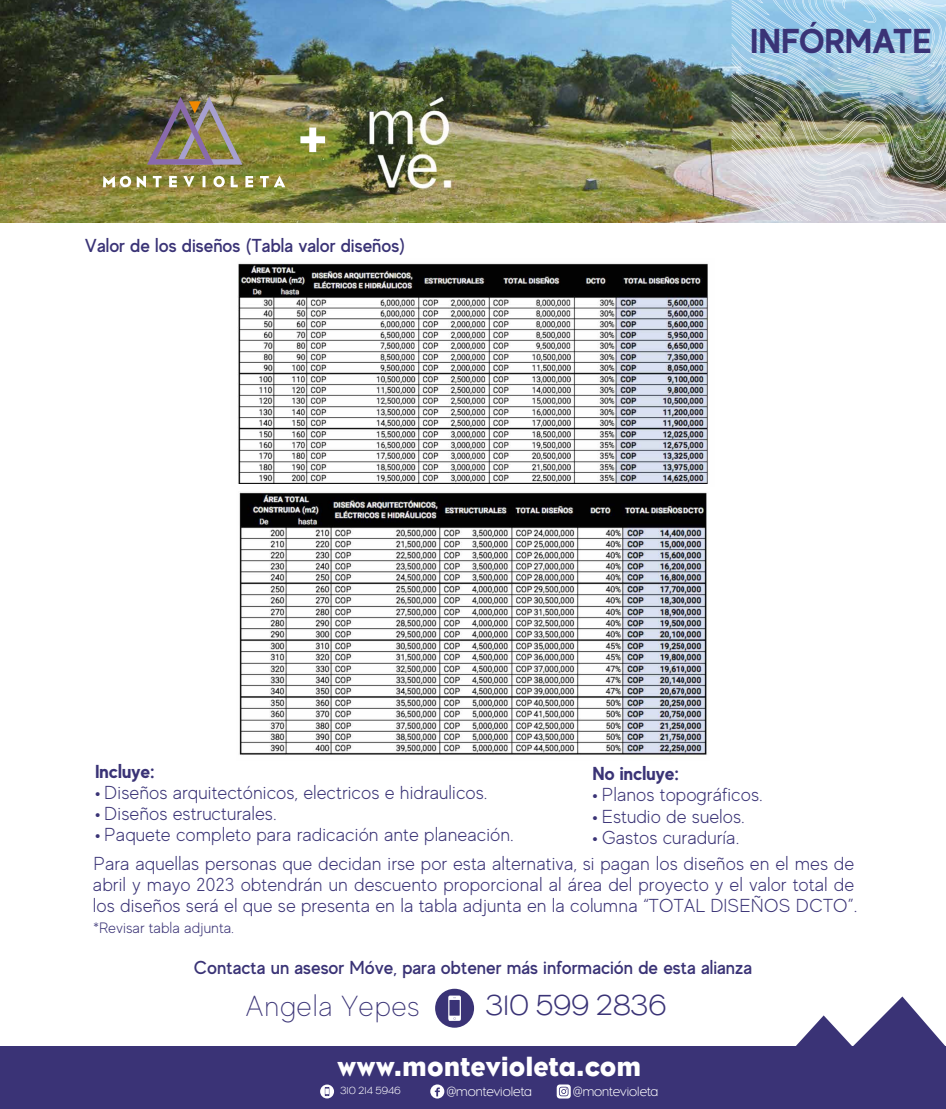
<style>
.page{position:relative;width:946px;height:1109px;background:#fff}
.page>*{position:absolute;margin:0;border:0;box-sizing:border-box;transform-origin:0 0}
.t1{font:700 63.53px "MADE Evolve Sans";color:#fff}
.t2{font:700 34.5px "MADE Evolve Sans";color:#3a3376}
.t3{font:300 29.62px "Eagle";color:#3a3376}
.t4{font:100 28.95px "MADE Evolve Sans";color:#3a3376}
.t5{font:27.83px "Eagle";color:#fff}
.t6{font:300 18.75px/29.6px "MADE Evolve Sans";color:#3a3376}
.t7{font:500 18.75px "MADE Evolve Sans";color:#3a3376}
.t8{font:700 18.75px "MADE Evolve Sans";color:#3a3376}
.t9{font:300 15px "MADE Evolve Sans";color:#3a3376}
.t10{font:300 13.42px "Eagle";color:#fff}
.t11{font:300 10.57px "Eagle";color:#fff}
.s1{font-family:"Myriad Pro";font-weight:400}
</style>
<div class="page">
<img style="left:0;top:0;width:945px;height:222px">
<img style="left:858px;top:202px;width:78px;height:19px">
<img style="left:731px;top:60px;width:19px;height:14px">
<img style="left:738px;top:0;width:35px;height:6px">
<img style="left:731px;top:41px;width:52px;height:19px">
<img style="left:731px;top:195px;width:16px;height:1px">
<img style="left:731px;top:196px;width:16px;height:25px">
<img style="left:731px;top:74px;width:4px;height:24px">
<img style="left:731px;top:6px;width:52px;height:35px">
<img style="left:832px;top:202px;width:26px;height:19px">
<img style="left:747px;top:0;width:23px;height:16px">
<img style="left:747px;top:195px;width:21px;height:26px">
<img style="left:802px;top:194px;width:30px;height:27px">
<img style="left:768px;top:193px;width:34px;height:28px">
<img style="left:731px;top:98px;width:4px;height:28px">
<img style="left:735px;top:70px;width:15px;height:66px">
<img style="left:824px;top:196px;width:121px;height:6px">
<img style="left:842px;top:149px;width:53px;height:3px">
<img style="left:895px;top:141px;width:50px;height:11px">
<img style="left:914px;top:95px;width:31px;height:7px">
<img style="left:926px;top:86px;width:19px;height:13px">
<svg style="left:757px;top:0;width:6px;height:3px"></svg>
<img style="left:805px;top:152px;width:140px;height:44px">
<img style="left:914px;top:102px;width:31px;height:39px">
<img style="left:914px;top:75px;width:25px;height:20px">
<img style="left:750px;top:58px;width:164px;height:91px">
<img style="left:913px;top:120px;width:30px;height:34px">
<svg style="left:942px;top:111px;width:3px;height:19px"></svg>
<img style="left:741px;top:121px;width:66px;height:72px">
<img style="left:731px;top:136px;width:57px;height:59px">
<img style="left:829px;top:72px;width:116px;height:3px">
<img style="left:773px;top:0;width:10px;height:32px">
<img style="left:783px;top:0;width:162px;height:72px">
<img style="left:786px;top:0;width:159px;height:70px">
<img style="left:843px;top:64px;width:89px;height:5px">
<img style="left:878px;top:64px;width:14px;height:1px">
<img style="left:934px;top:0;width:7px;height:56px">
<img style="left:792px;top:0;width:10px;height:31px">
<img style="left:802px;top:0;width:132px;height:64px">
<img style="left:808px;top:0;width:121px;height:60px">
<img style="left:814px;top:0;width:9px;height:27px">
<img style="left:887px;top:19px;width:37px;height:37px">
<img style="left:823px;top:0;width:92px;height:50px">
<img style="left:825px;top:0;width:88px;height:48px">
<img style="left:831px;top:0;width:58px;height:40px">
<img style="left:883px;top:13px;width:21px;height:29px">
<img style="left:883px;top:13px;width:7px;height:27px">
<img style="left:842px;top:0;width:34px;height:23px">
<img style="left:238px;top:263px;width:471px;height:221px">
<img style="left:239px;top:491px;width:468px;height:264px">
<div style="left:0;top:1046px;width:945px;height:62px;background:#3a3376"></div>
<svg style="left:430px;top:1084px;width:14px;height:14px"></svg>
<svg style="left:556px;top:1084px;width:14px;height:14px"></svg>
<svg style="left:320px;top:1084px;width:14px;height:14px"></svg>
<svg style="left:325px;top:1087px;width:4px;height:9px"></svg>
<svg style="left:796px;top:996px;width:149px;height:50px"></svg>
<img style="left:147px;top:97px;width:95px;height:68px">
<svg style="left:103px;top:176px;width:28px;height:11px"></svg>
<svg style="left:137px;top:176px;width:9px;height:12px"></svg>
<svg style="left:153px;top:176px;width:8px;height:11px"></svg>
<svg style="left:169px;top:176px;width:8px;height:11px"></svg>
<svg style="left:183px;top:176px;width:11px;height:11px"></svg>
<svg style="left:202px;top:176px;width:3px;height:11px"></svg>
<svg style="left:213px;top:176px;width:12px;height:11px"></svg>
<svg style="left:231px;top:176px;width:7px;height:11px"></svg>
<svg style="left:245px;top:176px;width:8px;height:11px"></svg>
<svg style="left:260px;top:176px;width:25px;height:11px"></svg>
<img style="left:367px;top:95px;width:87px;height:94px">
<div style="left:435px;top:988px;width:39px;height:39px;background:#3a3376;border-radius:50%"></div>
<svg style="left:448px;top:995px;width:13px;height:25px"></svg>
<h1 class="t1" style="left:297px;top:97px;width:32px">+</h1>
<p class="t7" style="left:85px;top:234px;width:321px">Valor de los diseños (Tabla valor diseños)</p>
<h2 class="t2" style="left:750px;top:19px;width:183px">INFÓRMATE</h2>
<p class="t8" style="left:95px;top:759px;width:62px">Incluye:</p>
<p class="t6" style="left:95px;top:777px;width:394px"><span class="s1">•</span> Diseños arquitectónicos, electricos e hidraulicos.</p>
<p class="t6" style="left:95px;top:798px;width:183px"><span class="s1">•</span> Diseños estructurales.</p>
<p class="t6" style="left:93px;top:819px;width:762px"><span class="s1">•</span> Paquete completo para radicación ante planeación.<br>Para aquellas personas que decidan irse por esta alternativa, si pagan los diseños en el mes de</p>
<p class="t6" style="left:93px;top:874px;width:766px;line-height:21px">abril y mayo 2023 obtendrán un descuento proporcional al área del proyecto y el valor total de los diseños será el que se presenta en la tabla adjunta en la columna “TOTAL DISEÑOS DCTO”.</p>
<p class="t9" style="left:93px;top:918px;width:142px">*Revisar tabla adjunta.</p>
<p class="t8" style="left:592px;top:762px;width:88px">No incluye:</p>
<p class="t6" style="left:592px;top:779px;width:172px"><span class="s1">•</span> Planos topográficos.</p>
<p class="t6" style="left:592px;top:800px;width:154px"><span class="s1">•</span> Estudio de suelos.</p>
<p class="t6" style="left:592px;top:821px;width:148px"><span class="s1">•</span> Gastos curaduría.</p>
<p class="t7" style="left:194px;top:955px;width:559px">Contacta un asesor Móve, para obtener más información de esta alianza</p>
<h3 class="t4" style="left:245px;top:988px;width:176px">Angela Yepes</h3>
<h3 class="t3" style="left:485px;top:988px;width:183px">310 599 2836</h3>
<h3 class="t5" style="left:337px;top:1051px;width:305px">www.montevioleta.com</h3>
<p class="t11" style="left:340px;top:1084px;width:62px">310 214 5946</p>
<p class="t10" style="left:447px;top:1084px;width:86px">@montevioleta</p>
<p class="t10" style="left:573px;top:1084px;width:86px">@montevioleta</p>
</div>
